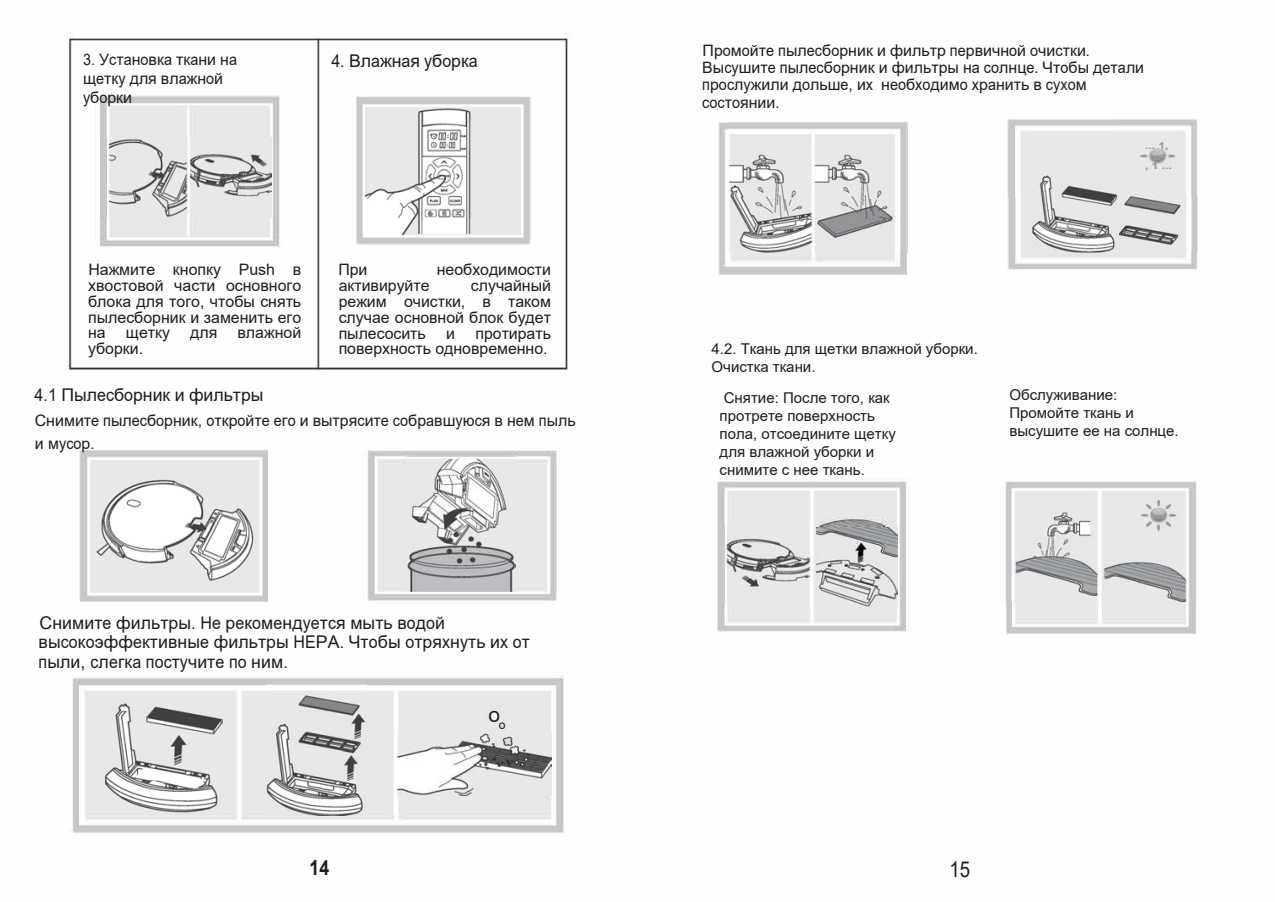
<style>
.page{position:relative;width:1275px;height:902px;background:#fff}
.page>*{position:absolute;margin:0;border:0;box-sizing:border-box;transform-origin:0 0}
.t1{font:21.88px "Arial";color:#201c1c;scale:.85 1}
.t2{font:21px "Arial";color:#201c1c}
.t3{font:700 21px "Arial";color:#201c1c;scale:.84 1}
.t4{font:17.5px/19.4px "Arial";letter-spacing:.005em;color:#201c1c}
.t5{font:17.5px "Arial";letter-spacing:.005em;color:#201c1c;scale:.92 1}
.t6{font:15.75px/15.8px "Arial";color:#201c1c;text-align:justify}
.t7{font:15.75px/18.9px "Arial";color:#201c1c;scale:.92 1}
.t8{font:14.88px/18px "Arial";color:#201c1c}
.t9{font:700 9.62px/19.4px "Arial";color:#979595;scale:1.24 1}
</style>
<div class="page">
<img style="left:67px;top:34px;width:1131px;height:800px">
<img style="left:355px;top:95px;width:175px;height:144px">
<img style="left:107px;top:137px;width:164px;height:81px">
<img style="left:79px;top:449px;width:189px;height:154px">
<img style="left:407px;top:457px;width:108px;height:134px">
<img style="left:105px;top:703px;width:118px;height:109px">
<img style="left:266px;top:681px;width:101px;height:134px">
<img style="left:396px;top:733px;width:155px;height:62px">
<img style="left:728px;top:121px;width:179px;height:131px">
<img style="left:1005px;top:117px;width:193px;height:135px">
<img style="left:1005px;top:479px;width:192px;height:122px">
<img style="left:725px;top:527px;width:172px;height:79px">
<p class="t7" style="left:83px;top:50px;width:169px">3. Установка ткани на щетку для влажной уборки</p>
<p class="t5" style="left:331px;top:48px;width:160px">4. Влажная уборка</p>
<p class="t6" style="left:88px;top:262px;width:214px">Нажмите кнопку Push в хвостовой части основного блока для того, чтобы снять пылесборник и заменить его на</p>
<p class="t6" style="left:126px;top:325px;width:46px">щетку</p>
<p class="t6" style="left:190px;top:325px;width:29px">для</p>
<p class="t6" style="left:237px;top:325px;width:65px">влажной</p>
<p class="t6" style="left:88px;top:340px;width:56px">уборки.</p>
<p class="t6" style="left:338px;top:262px;width:31px">При</p>
<p class="t6" style="left:437px;top:262px;width:116px">необходимости</p>
<p class="t6" style="left:338px;top:277px;width:92px">активируйте</p>
<p class="t6" style="left:338px;top:277px;width:214px;text-indent:132px">случайный режим очистки, в таком случае основной блок будет пылесосить</p>
<p class="t6" style="left:338px;top:325px;width:214px;text-align:right">протирать<br>поверхность одновременно.</p>
<p class="t6" style="left:446px;top:325px;width:10px">и</p>
<p class="t5" style="left:35px;top:383px;width:250px">4.1 Пылесборник и фильтры</p>
<p class="t6" style="left:35px;top:408px;width:542px;line-height:23.4px">Снимите пылесборник, откройте его и вытрясите собравшуюся в нем пыль и мусор.</p>
<p class="t4" style="left:39px;top:613px;width:492px">Снимите фильтры. Не рекомендуется мыть водой высокоэффективные фильтры НЕРА. Чтобы отряхнуть их от пыли, слегка постучите по ним.</p>
<h2 class="t2" style="left:488px;top:699px;width:19px">о <sub>о</sub></h2>
<h2 class="t3" style="left:309px;top:852px;width:25px">14</h2>
<p class="t6" style="left:702px;top:41px;width:443px;line-height:17.3px;text-align:left">Промойте пылесборник и фильтр первичной очистки.<br>Высушите пылесборник и фильтры на солнце. Чтобы детали прослужили дольше, их необходимо хранить в сухом состоянии.</p>
<p class="t9" style="left:1144px;top:136px;width:23px">... 1, , 1 ...</p>
<p class="t8" style="left:711px;top:340px;width:268px">4.2. Ткань для щетки влажной уборки.<br>Очистка ткани.</p>
<p class="t8" style="left:719px;top:388px;width:178px">Снятие: После того, как протрете поверхность пола, отсоедините щетку для влажной уборки и снимите с нее ткань.</p>
<p class="t8" style="left:1009px;top:385px;width:171px">Обслуживание:<br>Промойте ткань и высушите ее на солнце.</p>
<h1 class="t1" style="left:949px;top:853px;width:26px">15</h1>
</div>
